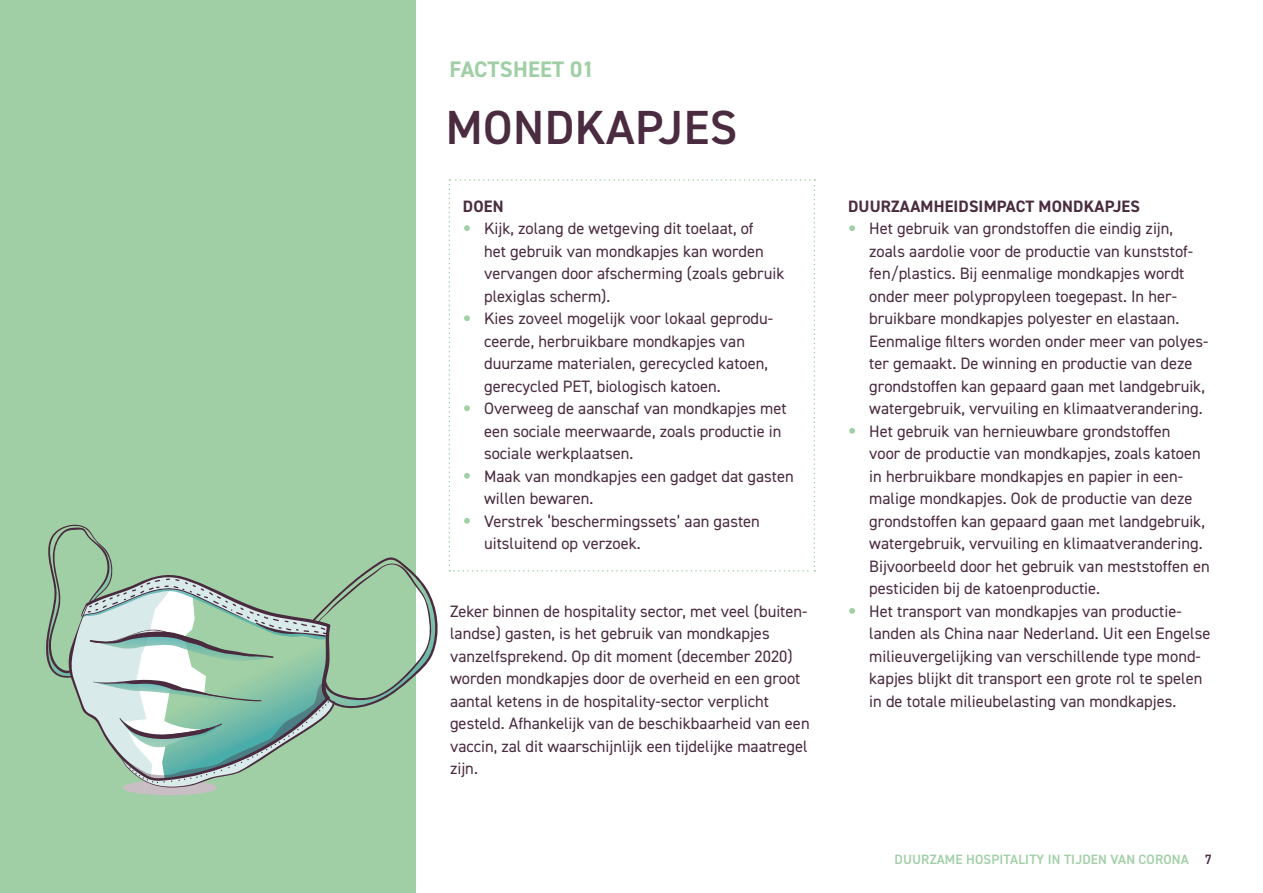
<style>
.page{position:relative;width:1263px;height:893px;background:#fff}
.page>*{position:absolute;margin:0;border:0;box-sizing:border-box;transform-origin:0 0}
.t1{font:600 48px "DIN2014";letter-spacing:.01em;color:#4a2b3f}
.t2{font:700 22.5px "DIN2014";letter-spacing:.01em;color:#a0cfa6}
.t3{font:16.5px/22.5px "DIN2014";color:#4a2b3f}
.t4{font:700 16.5px "DIN2014";letter-spacing:.01em;color:#4a2b3f}
.t5{font:600 13.5px "DIN2014";letter-spacing:.01em;color:#a0cfa6}
.s1{font-family:"Avenir LT Std";font-weight:300;color:#fff}
.s2{color:#4a2b3f}
</style>
<div class="page">
<div style="left:0;top:0;width:415px;height:893px;background:#a0cfa6"></div>
<div style="left:123px;top:780px;width:94px;height:15px;background:#c9bec3;border-radius:50%"></div>
<svg style="left:46px;top:523px;width:392px;height:266px"></svg>
<svg style="left:449px;top:179px;width:366px;height:393px"></svg>
<h2 class="t2" style="left:449px;top:54px;width:146px">FACTSHEET 01</h2>
<h1 class="t1" style="left:446px;top:96px;width:293px">MONDKAPJES</h1>
<p class="t4" style="left:463px;top:195px;width:42px">DOEN</p>
<p class="t3" style="left:484px;top:217px;width:302px;text-indent:-21px"><span class="s1">•</span> Kijk, zolang de wetgeving dit toelaat, of<br>het gebruik van mondkapjes kan worden vervangen door afscherming (zoals gebruik plexiglas scherm).</p>
<p class="t3" style="left:484px;top:307px;width:290px;text-indent:-21px"><span class="s1">•</span> Kies zoveel mogelijk voor lokaal geprodu&shy;ceerde, herbruikbare mondkapjes van duurzame materialen, gerecycled katoen, gerecycled PET, biologisch katoen.</p>
<p class="t3" style="left:484px;top:397px;width:304px;text-indent:-21px"><span class="s1">•</span> Overweeg de aanschaf van mondkapjes met een sociale meerwaarde, zoals productie in sociale werkplaatsen.</p>
<p class="t3" style="left:484px;top:464px;width:311px;text-indent:-21px"><span class="s1">•</span> Maak van mondkapjes een gadget dat gasten willen bewaren.</p>
<p class="t3" style="left:484px;top:509px;width:277px;text-indent:-21px"><span class="s1">•</span> Verstrek ‘beschermingssets’ aan gasten uitsluitend op verzoek.</p>
<p class="t3" style="left:450px;top:599px;width:361px">Zeker binnen de hospitality sector, met veel (buiten&shy;landse) gasten, is het gebruik van mondkapjes vanzelfsprekend. Op dit moment (december 2020) worden mondkapjes door de overheid en een groot aantal ketens in de hospitality-sector verplicht gesteld. Afhankelijk van de beschikbaarheid van een vaccin, zal dit waarschijnlijk een tijdelijke maatregel zijn.</p>
<p class="t4" style="left:848px;top:195px;width:293px">DUURZAAMHEIDSIMPACT MONDKAPJES</p>
<p class="t3" style="left:869px;top:217px;width:341px;text-indent:-21px"><span class="s1">•</span> Het gebruik van grondstoffen die eindig zijn, zoals aardolie voor de productie van kunststof&shy;fen/plastics. Bij eenmalige mondkapjes wordt onder meer polypropyleen toegepast. In her&shy;bruikbare mondkapjes polyester en elastaan.<br>Eenmalige filters worden onder meer van polyes&shy;ter gemaakt. De winning en productie van deze grondstoffen kan gepaard gaan met landgebruik, watergebruik, vervuiling en klimaatverandering.</p>
<p class="t3" style="left:869px;top:419px;width:342px;text-indent:-21px"><span class="s1">•</span> Het gebruik van hernieuwbare grondstoffen<br>voor de productie van mondkapjes, zoals katoen in herbruikbare mondkapjes en papier in een&shy;malige mondkapjes. Ook de productie van deze grondstoffen kan gepaard gaan met landgebruik, watergebruik, vervuiling en klimaatverandering.<br>Bijvoorbeeld door het gebruik van meststoffen en pesticiden bij de katoenproductie.</p>
<p class="t3" style="left:869px;top:599px;width:343px;text-indent:-21px"><span class="s1">•</span> Het transport van mondkapjes van productie&shy;landen als China naar Nederland. Uit een Engelse milieuvergelijking van verschillende type mond&shy;kapjes blijkt dit transport een grote rol te spelen in de totale milieubelasting van mondkapjes.</p>
<p class="t5" style="left:894px;top:851px;width:319px">DUURZAME HOSPITALITY IN TIJDEN VAN CORONA <span class="s2">7</span></p>
</div>
